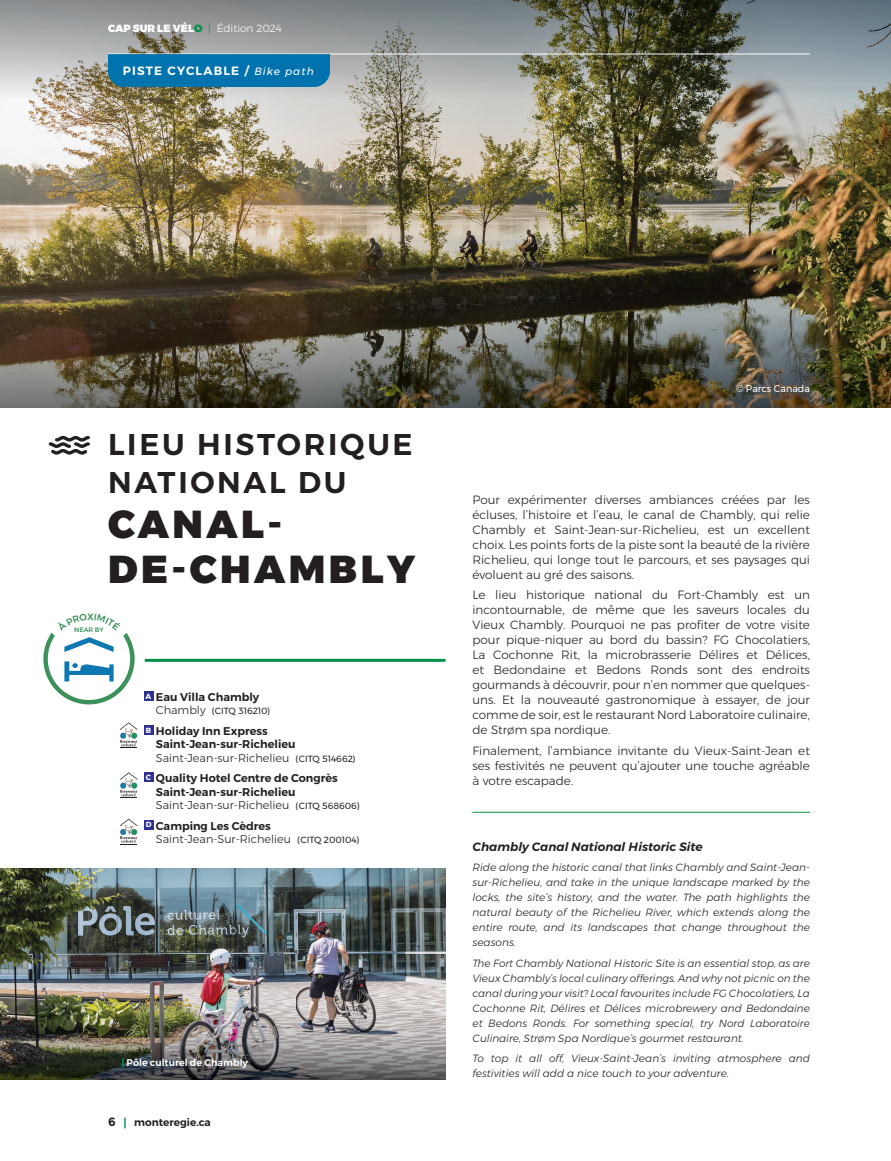
<style>
.page{position:relative;width:891px;height:1161px;background:#fff}
.page>*{position:absolute;margin:0;border:0;box-sizing:border-box;transform-origin:0 0}
.t1{font:900 39px/45px "Montserrat";letter-spacing:.09em;color:#231f20}
.t2{font:600 30px/37.5px "Montserrat";letter-spacing:.09em;color:#231f20}
.t3{font:300 12px/15px "Montserrat";color:#231f20;text-align:justify}
.t4{font:italic 600 12px "Montserrat";color:#231f20}
.t5{font:600 12px "Montserrat";letter-spacing:.1em;color:#fff}
.t6{font:600 11.25px/13.5px "Montserrat";color:#231f20}
.t7{font:300 11.25px/13.5px "Montserrat";color:#231f20}
.t8{font:italic 300 10.5px/15px "Montserrat";color:#231f20;text-align:justify}
.t9{font:900 10.5px "Montserrat";color:#fff}
.t10{font:600 10.5px "Montserrat";color:#231f20}
.t11{font:600 9.75px "Montserrat";color:#fff}
.t12{font:9.75px "Montserrat";color:#fff}
.t13{font:9px "Montserrat";color:#231f20}
.t14{font:500 6.45px "Montserrat";color:#3c915b}
.s1{color:#059049}
.s2{font-weight:300;color:#059049}
.s3{font-weight:300}
.s4{font-weight:400;font-style:italic;font-size:10.5px}
.s5{font-weight:300;font-size:11.25px}
.s6{font-weight:400;font-size:9px}
.s7{font-weight:600}
.s8{font-weight:900;color:#059049}
.s9{font-family:"Maax";font-weight:700;font-size:12px}
.s10{font-family:"Maax";font-weight:500;font-size:12px;color:#059049}
</style>
<div class="page">
<img style="left:0;top:0;width:891px;height:297px">
<img style="left:0;top:869px;width:446px;height:211px">
<hr style="left:108px;top:54px;width:702px;height:1px;background:#fff">
<img style="left:0;top:297px;width:891px;height:110px">
<hr style="left:108px;top:659px;width:338px;height:3px;background:#059049">
<div style="left:32px;top:603px;width:113px;height:112px;background:#fff;border-radius:50%"></div>
<hr style="left:472px;top:812px;width:338px;height:1px;background:#059049">
<div style="left:144px;top:691px;width:9px;height:10px;background:#2e3092"></div>
<div style="left:144px;top:725px;width:9px;height:10px;background:#2e3092"></div>
<div style="left:144px;top:773px;width:9px;height:9px;background:#2e3092"></div>
<div style="left:144px;top:820px;width:9px;height:10px;background:#2e3092"></div>
<svg style="left:120px;top:722px;width:18px;height:26px"></svg>
<svg style="left:120px;top:772px;width:18px;height:26px"></svg>
<svg style="left:120px;top:819px;width:18px;height:26px"></svg>
<div style="left:108px;top:54px;width:222px;height:33px;background:#0073ae"></div>
<svg style="left:48px;top:435px;width:42px;height:20px"></svg>
<svg style="left:43px;top:632px;width:92px;height:72px"></svg>
<p class="t9" style="left:108px;top:20px;width:175px">CAP SUR LE VÉL<span class="s1">O</span> <span class="s2">|</span> <span class="s3">Édition 2024</span></p>
<p class="t5" style="left:123px;top:61px;width:192px">PISTE CYCLABLE / <span class="s4">Bike path</span></p>
<h2 class="t2" style="left:108px;top:426px;width:306px">LIEU HISTORIQUE<br>NATIONAL DU</h2>
<h1 class="t1" style="left:108px;top:502px;width:309px">CANAL-<br>DE-CHAMBLY</h1>
<p class="t14" style="left:74px;top:625px;width:31px">NEAR BY</p>
<p class="t6" style="left:146px;top:690px;width:115px"><sup>A</sup> Eau Villa Chambly</p>
<p class="t13" style="left:156px;top:704px;width:116px"><span class="s5">Chambly</span> (CITQ 316210)</p>
<p class="t6" style="left:156px;top:724px;width:201px;text-indent:-10px"><sup>B</sup> Holiday Inn Express<br>Saint-Jean-sur-Richelieu<br><span class="s3">Saint-Jean-sur-Richelieu</span> <span class="s6">(CITQ 514662)</span></p>
<p class="t6" style="left:156px;top:771px;width:205px;text-indent:-10px"><sup>C</sup> Quality Hotel Centre de Congrès<br>Saint-Jean-sur-Richelieu<br><span class="s3">Saint-Jean-sur-Richelieu</span> <span class="s6">(CITQ 568606)</span></p>
<p class="t7" style="left:156px;top:819px;width:205px;text-indent:-10px"><sup>D</sup> <span class="s7">Camping Les Cèdres<br></span>Saint-Jean-Sur-Richelieu <span class="s6">(CITQ 200104)</span></p>
<p class="t11" style="left:122px;top:1055px;width:128px"><span class="s8">|</span> Pôle culturel de Chambly</p>
<p class="t10" style="left:108px;top:1114px;width:104px"><span class="s9">6</span> <span class="s10">|</span> monteregie.ca</p>
<p class="t12" style="left:736px;top:381px;width:75px">© Parcs Canada</p>
<p class="t3" style="left:472px;top:492px;width:339px">Pour expérimenter diverses ambiances créées par les écluses, l’histoire et l’eau, le canal de Chambly, qui relie Chambly et Saint-Jean-sur-Richelieu, est un excellent choix. Les points forts de la piste sont la beauté de la rivière Richelieu, qui longe tout le parcours, et ses paysages qui évoluent au gré des saisons.</p>
<p class="t3" style="left:472px;top:588px;width:339px">Le lieu historique national du Fort-Chambly est un incontournable, de même que les saveurs locales du Vieux Chambly. Pourquoi ne pas profiter de votre visite pour pique-niquer au bord du bassin? FG Chocolatiers, La Cochonne Rit, la microbrasserie Délires et Délices, et Bedondaine et Bedons Ronds sont des endroits gourmands à découvrir, pour n’en nommer que quelques&shy;uns. Et la nouveauté gastronomique à essayer, de jour comme de soir, est le restaurant Nord Laboratoire culinaire, de Strøm spa nordique.</p>
<p class="t3" style="left:472px;top:743px;width:339px">Finalement, l’ambiance invitante du Vieux-Saint-Jean et ses festivités ne peuvent qu’ajouter une touche agréable à votre escapade.</p>
<p class="t4" style="left:472px;top:837px;width:232px">Chambly Canal National Historic Site</p>
<p class="t8" style="left:472px;top:860px;width:339px">Ride along the historic canal that links Chambly and Saint-Jean&shy;sur-Richelieu, and take in the unique landscape marked by the locks, the site’s history, and the water. The path highlights the natural beauty of the Richelieu River, which extends along the entire route, and its landscapes that change throughout the seasons.</p>
<p class="t8" style="left:472px;top:955px;width:339px">The Fort Chambly National Historic Site is an essential stop, as are Vieux Chambly’s local culinary offerings. And why not picnic on the canal during your visit? Local favourites include FG Chocolatiers, La Cochonne Rit, Délires et Délices microbrewery and Bedondaine et Bedons Ronds. For something special, try Nord Laboratoire Culinaire, Strøm Spa Nordique’s gourmet restaurant.</p>
<p class="t8" style="left:472px;top:1051px;width:339px">To top it all off, Vieux-Saint-Jean’s inviting atmosphere and festivities will add a nice touch to your adventure.</p>
</div>
